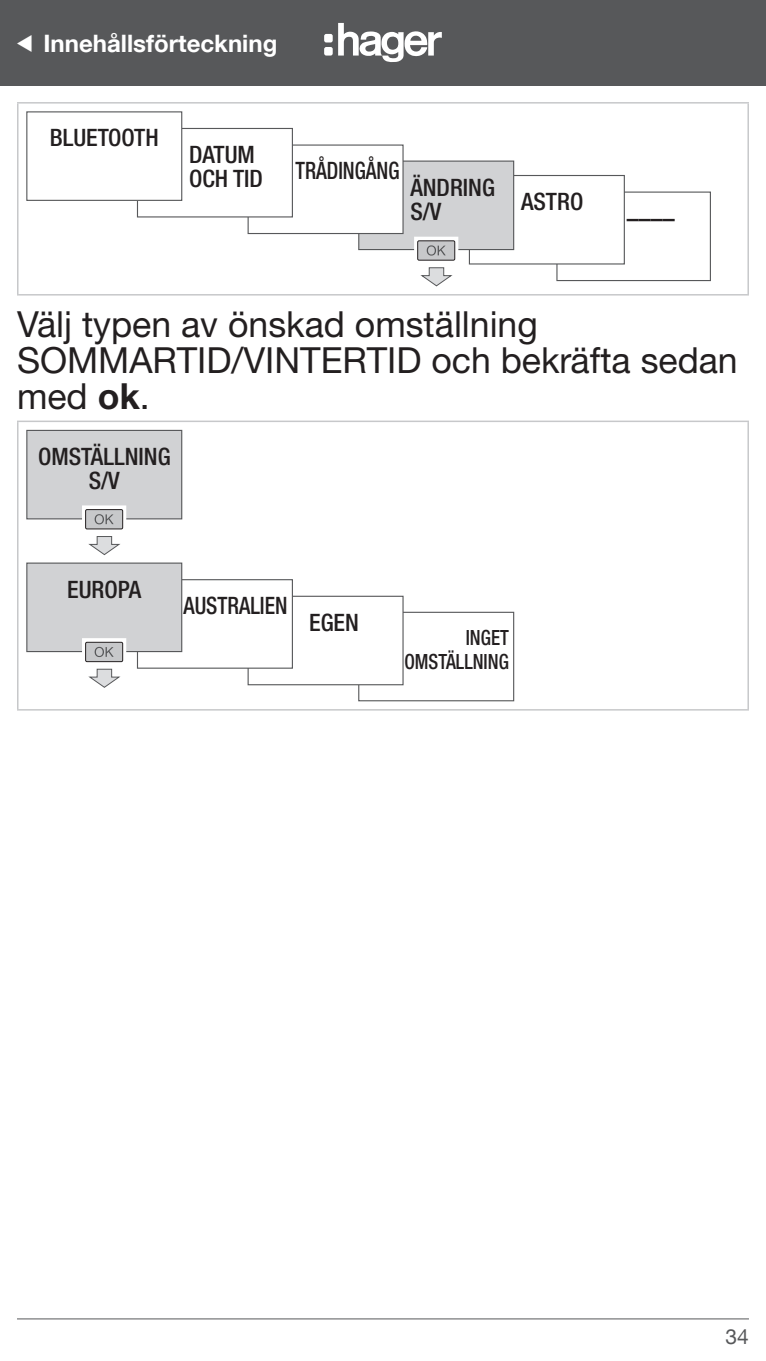
<style>
.page{position:relative;width:766px;height:1361px;background:#fff}
.page>*{position:absolute;margin:0;border:0;box-sizing:border-box;transform-origin:0 0}
.t1{font:36px/36px "Helvetica Neue LTW1 G";color:#231f20}
.t2{font:500 condensed 24px/24px "Helvetica Neue LT Com";color:#231f20}
.t3{font:700 24px "Helvetica Neue LT Com";color:#fff}
.t4{font:500 condensed 24px "Helvetica Neue LT Com";color:#231f20;scale:.86 1}
.t5{font:500 condensed 24px "Helvetica Neue LT Com";color:#231f20;scale:.9 1}
.t6{font:500 condensed 21px/24px "Helvetica Neue LT Com";color:#231f20;text-align:right;scale:.9 1}
.t7{font:21px "Helvetica Neue LT Com";color:#57585a}
.s1{font-weight:700}
</style>
<div class="page">
<hr style="left:17px;top:1318px;width:731px;height:1px;background:#57585a">
<div style="left:0;top:0;width:765px;height:85px;background:#57585a"></div>
<svg style="left:324px;top:23px;width:117px;height:39px"></svg>
<hr style="left:17px;top:102px;width:731px;height:2px;background:#c7c8ca">
<hr style="left:17px;top:104px;width:2px;height:190px;background:#c7c8ca">
<hr style="left:747px;top:104px;width:1px;height:190px;background:#c7c8ca">
<hr style="left:17px;top:294px;width:731px;height:1px;background:#c7c8ca">
<div style="left:556px;top:191px;width:154px;height:90px;border:1px solid #57585a"></div>
<div style="left:469px;top:175px;width:155px;height:89px;background:#fff"></div>
<div style="left:468px;top:175px;width:156px;height:89px;border:1px solid #57585a"></div>
<div style="left:358px;top:161px;width:155px;height:88px;background:#d1d2d4"></div>
<div style="left:358px;top:160px;width:156px;height:90px;border:1px solid #57585a"></div>
<div style="left:248px;top:145px;width:155px;height:88px;background:#fff"></div>
<div style="left:247px;top:144px;width:156px;height:90px;border:1px solid #57585a"></div>
<div style="left:137px;top:128px;width:155px;height:89px;background:#fff"></div>
<div style="left:137px;top:128px;width:156px;height:89px;border:1px solid #57585a"></div>
<div style="left:27px;top:112px;width:155px;height:88px;background:#fff"></div>
<div style="left:26px;top:111px;width:156px;height:90px;border:1px solid #57585a"></div>
<svg style="left:414px;top:237px;width:44px;height:50px"></svg>
<hr style="left:17px;top:420px;width:731px;height:2px;background:#c7c8ca">
<hr style="left:17px;top:422px;width:2px;height:287px;background:#c7c8ca">
<hr style="left:747px;top:422px;width:1px;height:287px;background:#c7c8ca">
<hr style="left:17px;top:709px;width:731px;height:1px;background:#c7c8ca">
<div style="left:27px;top:430px;width:155px;height:89px;background:#d1d2d4"></div>
<div style="left:26px;top:430px;width:156px;height:89px;border:1px solid #57585a"></div>
<svg style="left:82px;top:505px;width:44px;height:50px"></svg>
<div style="left:358px;top:612px;width:156px;height:89px;border:1px solid #57585a"></div>
<div style="left:248px;top:596px;width:155px;height:89px;background:#fff"></div>
<div style="left:247px;top:596px;width:156px;height:89px;border:1px solid #57585a"></div>
<div style="left:137px;top:580px;width:155px;height:88px;background:#fff"></div>
<div style="left:137px;top:579px;width:156px;height:90px;border:1px solid #57585a"></div>
<div style="left:27px;top:563px;width:155px;height:88px;background:#d1d2d4"></div>
<div style="left:26px;top:562px;width:156px;height:90px;border:1px solid #57585a"></div>
<svg style="left:82px;top:638px;width:44px;height:50px"></svg>
<p class="t3" style="left:44px;top:28px;width:235px">Innehållsförteckning</p>
<p class="t2" style="left:50px;top:126px;width:110px">BLUETOOTH</p>
<p class="t2" style="left:189px;top:142px;width:75px">DATUM<br>OCH TID</p>
<p class="t4" style="left:295px;top:157px;width:122px">TRÅDINGÅNG</p>
<p class="t2" style="left:410px;top:175px;width:86px">ÄNDRING<br>S/V</p>
<p class="t2" style="left:521px;top:189px;width:64px">ASTRO</p>
<p class="t2" style="left:626px;top:206px;width:49px">––––</p>
<p class="t1" style="left:17px;top:305px;width:722px">Välj typen av önskad omställning<br>SOMMARTID/VINTERTID och bekräfta sedan med <span class="s1">ok</span>.</p>
<p class="t2" style="left:38px;top:444px;width:134px;text-align:center">OMSTÄLLNING<br>S/V</p>
<p class="t2" style="left:67px;top:577px;width:76px">EUROPA</p>
<p class="t5" style="left:183px;top:591px;width:117px">AUSTRALIEN</p>
<p class="t2" style="left:309px;top:610px;width:51px">EGEN</p>
<p class="t6" style="left:404px;top:625px;width:117px">INGET<br>OMSTÄLLNING</p>
<p class="t7" style="left:725px;top:1323px;width:25px">34</p>
</div>
